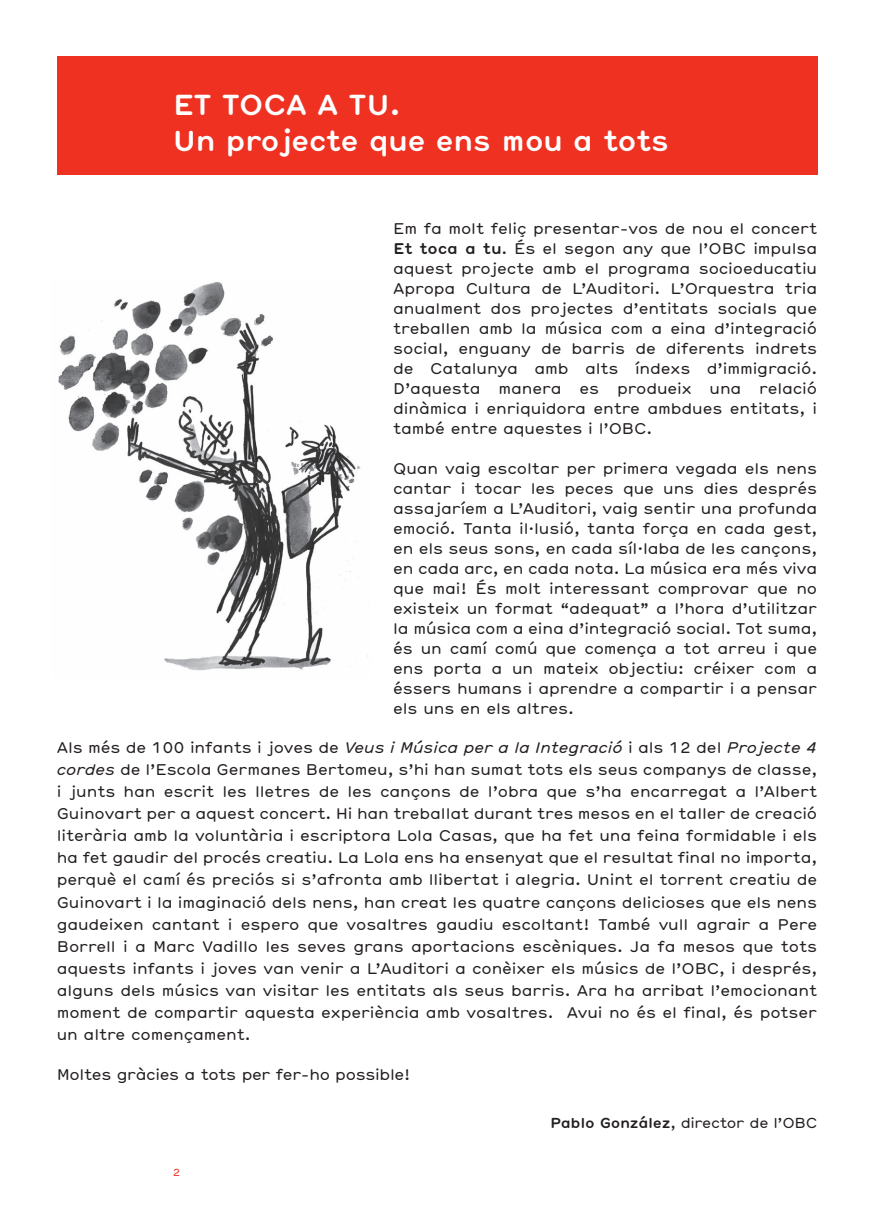
<style>
.page{position:relative;width:874px;height:1225px;background:#fff}
.page>*{position:absolute;margin:0;border:0;box-sizing:border-box;transform-origin:0 0}
.t1{font:700 28px/36px "Hermes";letter-spacing:-.025em;color:#fff}
.t2{font:15px/20px "Hermes";letter-spacing:-.01em;color:#231f20;text-align:justify}
.t3{font:14px "Hermes";letter-spacing:-.025em;color:#231f20}
.t4{font:10px "Hermes";color:#ef3122}
.s1{font-weight:700}
.s2{font-style:italic}
</style>
<div class="page">
<div style="left:57px;top:57px;width:759px;height:118px;background:#ef3122"></div>
<img style="left:58px;top:282px;width:310px;height:389px">
<h1 class="t1" style="left:173px;top:85px;width:498px">Et toca a tu.<br>U n projecte que ens mou a tots</h1>
<p class="t2" style="left:393px;top:218px;width:425px">Em fa molt feliç presentar-vos de nou el concert <span class="s1">Et toca a tu</span>. És el segon any que l’OBC impulsa aquest projecte amb el programa socioeducatiu Apropa Cultura de L’Auditori. L’Orquestra tria anualment dos projectes d’entitats socials que treballen amb la música com a eina d’integració social, enguany de barris de diferents indrets de Catalunya amb alts índexs d’immigració.<br>D’aquesta manera es produeix una relació dinàmica i enriquidora entre ambdues entitats, i també entre aquestes i l’OBC.</p>
<p class="t2" style="left:393px;top:458px;width:425px">Quan vaig escoltar per primera vegada els nens cantar i tocar les peces que uns dies després assajaríem a L’Auditori, vaig sentir una profunda emoció. Tanta il·lusió, tanta força en cada gest, en els seus sons, en cada síl·laba de les cançons, en cada arc, en cada nota. La música era més viva que mai! És molt interessant comprovar que no existeix un format “adequat” a l’hora d’utilitzar la música com a eina d’integració social. Tot suma, és un camí comú que comença a tot arreu i que ens porta a un mateix objectiu: créixer com a éssers humans i aprendre a compartir i a pensar els uns en els altres.</p>
<p class="t2" style="left:57px;top:736px;width:761px;line-height:22px">Als més de 100 infants i joves de <span class="s2">Veus i Música per a la Integració</span> i als 12 del <span class="s2">Projecte 4 cordes</span> de l’Escola Germanes Bertomeu, s’hi han sumat tots els seus companys de classe, i junts han escrit les lletres de les cançons de l’obra que s’ha encarregat a l’Albert Guinovart per a aquest concert. Hi han treballat durant tres mesos en el taller de creació literària amb la voluntària i escriptora Lola Casas, que ha fet una feina formidable i els ha fet gaudir del procés creatiu. La Lola ens ha ensenyat que el resultat final no importa, perquè el camí és preciós si s’afronta amb llibertat i alegria. Unint el torrent creatiu de Guinovart i la imaginació dels nens, han creat les quatre cançons delicioses que els nens gaudeixen cantant i espero que vosaltres gaudiu escoltant! També vull agrair a Pere Borrell i a Marc Vadillo les seves grans aportacions escèniques. Ja fa mesos que tots aquests infants i joves van venir a L’Auditori a conèixer els músics de l’OBC, i després, alguns dels músics van visitar les entitats als seus barris. Ara ha arribat l’emocionant moment de compartir aquesta experiència amb vosaltres. Avui no és el final, és potser un altre començament.</p>
<p class="t2" style="left:57px;top:1063px;width:355px">Moltes gràcies a tots per fer-ho possible!</p>
<p class="t3" style="left:550px;top:1112px;width:268px"><span class="s1">Pablo González</span>, director de l’OBC</p>
<p class="t4" style="left:173px;top:1165px;width:9px">2</p>
</div>
